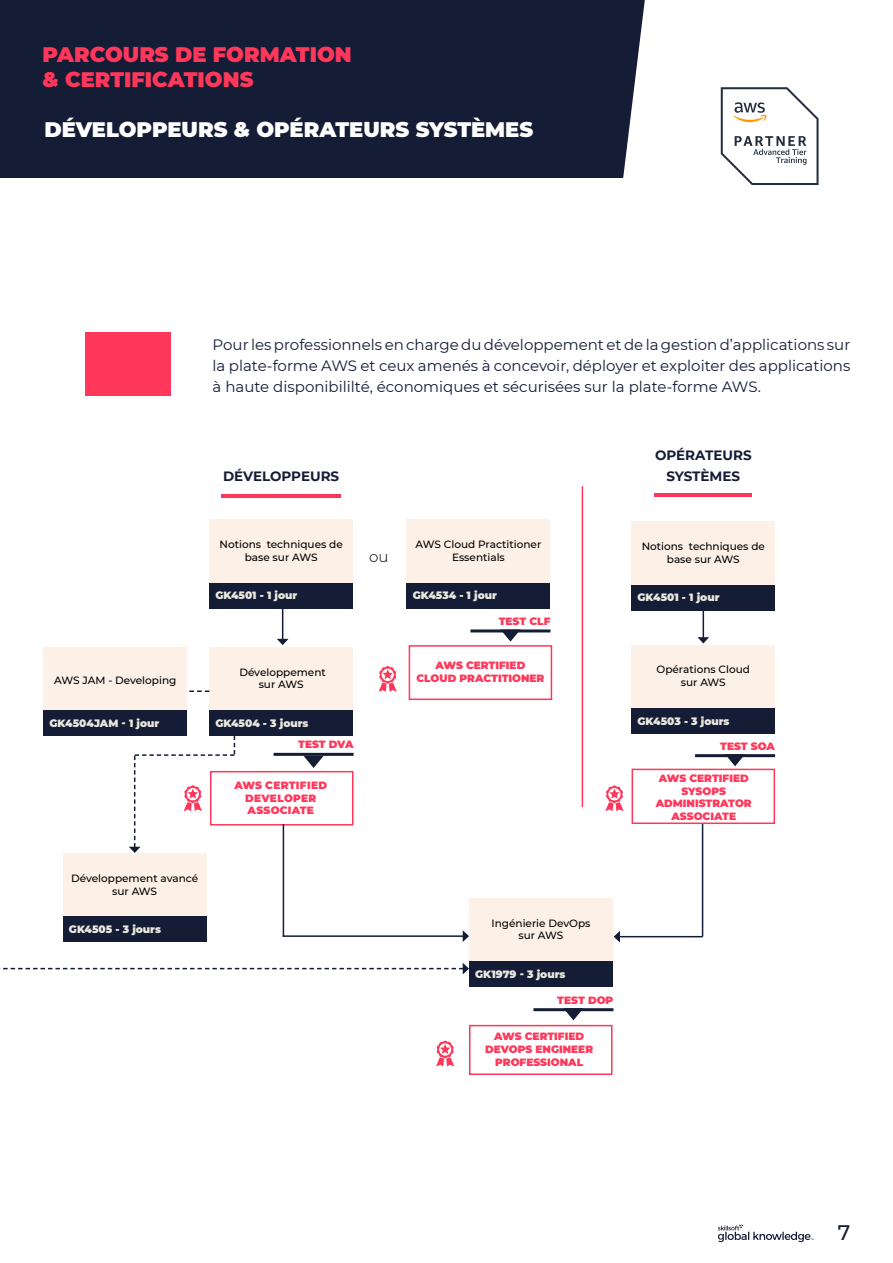
<style>
.page{position:relative;width:893px;height:1263px;background:#fff}
.page>*{position:absolute;margin:0;border:0;box-sizing:border-box;transform-origin:0 0}
.t1{font:900 21px/25.2px "Montserrat";color:#ff375a}
.t2{font:900 21px "Montserrat";color:#fff}
.t3{font:500 21px "Montserrat";color:#141c36}
.t4{font:15px/21px "Montserrat";color:#141c36;text-align:justify}
.t5{font:300 15px "Montserrat";color:#000}
.t6{font:700 13.5px/21px "Montserrat";color:#141c36;text-align:center}
.t7{font:500 10.5px/12.6px "Montserrat";color:#000;text-align:center}
.t8{font:900 10.5px/12.6px "Montserrat";color:#ff375a;text-align:center}
.t9{font:900 10.5px "Montserrat";color:#eae8de}
.t10{font:900 10.5px/12.6px "Montserrat";letter-spacing:.025em;color:#ff375a;text-align:center}
</style>
<div class="page">
<svg style="left:718px;top:1224px;width:95px;height:18px"></svg>
<div style="left:0;top:0;width:645px;height:178px;background:#141c36"></div>
<svg style="left:721px;top:87px;width:98px;height:98px"></svg>
<div style="left:632px;top:769px;width:143px;height:55px;border:2px solid #ff375a"></div>
<hr style="left:282px;top:549px;width:1px;height:90px;background:#141c36">
<svg style="left:277px;top:639px;width:11px;height:6px"></svg>
<div style="left:209px;top:519px;width:144px;height:64px;background:#fdf0e6"></div>
<div style="left:209px;top:583px;width:144px;height:25px;background:#141c36"></div>
<div style="left:210px;top:771px;width:143px;height:54px;border:2px solid #ff375a"></div>
<div style="left:209px;top:647px;width:144px;height:64px;background:#fdf0e6"></div>
<div style="left:209px;top:711px;width:144px;height:25px;background:#141c36"></div>
<div style="left:407px;top:519px;width:143px;height:64px;background:#fdf0e6"></div>
<div style="left:407px;top:583px;width:143px;height:25px;background:#141c36"></div>
<div style="left:63px;top:853px;width:143px;height:64px;background:#fdf0e6"></div>
<div style="left:63px;top:917px;width:143px;height:25px;background:#141c36"></div>
<div style="left:469px;top:898px;width:144px;height:64px;background:#fdf0e6"></div>
<div style="left:469px;top:962px;width:144px;height:25px;background:#141c36"></div>
<hr style="left:703px;top:546px;width:1px;height:92px;background:#141c36">
<svg style="left:697px;top:637px;width:12px;height:6px"></svg>
<div style="left:632px;top:521px;width:143px;height:64px;background:#fdf0e6"></div>
<div style="left:632px;top:585px;width:143px;height:25px;background:#141c36"></div>
<div style="left:632px;top:645px;width:143px;height:63px;background:#fdf0e6"></div>
<div style="left:632px;top:708px;width:143px;height:26px;background:#141c36"></div>
<hr style="left:222px;top:494px;width:119px;height:4px;background:#ff375a">
<svg style="left:189px;top:690px;width:20px;height:2px"></svg>
<hr style="left:619px;top:936px;width:84px;height:1px;background:#141c36">
<svg style="left:614px;top:931px;width:6px;height:11px"></svg>
<hr style="left:702px;top:824px;width:1px;height:113px;background:#141c36">
<hr style="left:654px;top:493px;width:98px;height:4px;background:#ff375a">
<hr style="left:582px;top:486px;width:1px;height:321px;background:#ff375a">
<div style="left:469px;top:1025px;width:143px;height:50px;border:2px solid #ff375a"></div>
<div style="left:409px;top:645px;width:143px;height:55px;border:2px solid #ff375a"></div>
<hr style="left:470px;top:629px;width:80px;height:3px;background:#141c36">
<svg style="left:500px;top:629px;width:20px;height:13px"></svg>
<svg style="left:379px;top:666px;width:18px;height:26px"></svg>
<hr style="left:274px;top:753px;width:80px;height:3px;background:#141c36">
<svg style="left:304px;top:756px;width:20px;height:12px"></svg>
<hr style="left:695px;top:754px;width:80px;height:3px;background:#141c36">
<svg style="left:725px;top:754px;width:20px;height:12px"></svg>
<svg style="left:605px;top:785px;width:18px;height:26px"></svg>
<hr style="left:283px;top:935px;width:180px;height:2px;background:#141c36">
<svg style="left:463px;top:930px;width:6px;height:12px"></svg>
<hr style="left:283px;top:824px;width:1px;height:113px;background:#141c36">
<hr style="left:533px;top:1008px;width:80px;height:3px;background:#141c36">
<svg style="left:563px;top:1008px;width:20px;height:12px"></svg>
<svg style="left:436px;top:1040px;width:18px;height:26px"></svg>
<div style="left:85px;top:332px;width:85px;height:64px;background:#ff375a"></div>
<svg style="left:0;top:963px;width:469px;height:11px"></svg>
<div style="left:44px;top:647px;width:143px;height:64px;background:#fdf0e6"></div>
<div style="left:44px;top:711px;width:143px;height:25px;background:#141c36"></div>
<svg style="left:129px;top:736px;width:106px;height:117px"></svg>
<h1 class="t1" style="left:43px;top:41px;width:311px">PARCOURS DE FORMATION &amp; CERTIFICATIONS</h1>
<h1 class="t2" style="left:44px;top:114px;width:490px">DÉVELOPPEURS &amp; OPÉRATEURS SYSTÈMES</h1>
<p class="t4" style="left:213px;top:334px;width:639px">Pour les professionnels en charge du développement et de la gestion d’applications sur la plate-forme AWS et ceux amenés à concevoir, déployer et exploiter des applications à haute disponibililté, économiques et sécurisées sur la plate-forme AWS.</p>
<p class="t7" style="left:54px;top:673px;width:124px">AWS JAM - Developing</p>
<p class="t9" style="left:50px;top:715px;width:111px">GK4504JAM - 1 jour</p>
<p class="t6" style="left:223px;top:465px;width:118px">DÉVELOPPEURS</p>
<p class="t7" style="left:220px;top:537px;width:125px">Notions techniques de base sur AWS</p>
<p class="t9" style="left:215px;top:587px;width:83px">GK4501 - 1 jour</p>
<p class="t7" style="left:239px;top:665px;width:88px">Développement sur AWS</p>
<p class="t9" style="left:215px;top:715px;width:95px">GK4504 - 3 jours</p>
<p class="t5" style="left:369px;top:547px;width:21px">ou</p>
<p class="t7" style="left:416px;top:537px;width:127px">AWS Cloud Practitioner<br>Essentials</p>
<p class="t9" style="left:413px;top:587px;width:86px">GK4534 - 1 jour</p>
<p class="t8" style="left:499px;top:614px;width:53px">TEST CLF</p>
<p class="t8" style="left:416px;top:659px;width:130px">AWS CERTIFIED<br>CLOUD PRACTITIONER</p>
<p class="t6" style="left:655px;top:444px;width:98px">OPÉRATEURS<br>SYSTÈMES</p>
<p class="t7" style="left:642px;top:540px;width:125px">Notions techniques de base sur AWS</p>
<p class="t9" style="left:638px;top:590px;width:83px">GK4501 - 1 jour</p>
<p class="t7" style="left:656px;top:663px;width:95px">Opérations Cloud sur AWS</p>
<p class="t9" style="left:638px;top:713px;width:93px">GK4503 - 3 jours</p>
<p class="t8" style="left:298px;top:737px;width:57px">TEST DVA</p>
<p class="t8" style="left:720px;top:739px;width:56px">TEST SOA</p>
<p class="t10" style="left:234px;top:778px;width:94px">AWS CERTIFIED<br>DEVELOPER<br>ASSOCIATE</p>
<p class="t8" style="left:656px;top:771px;width:98px">AWS CERTIFIED<br>SYSOPS<br>ADMINISTRATOR<br>ASSOCIATE</p>
<p class="t7" style="left:71px;top:871px;width:129px">Développement avancé sur AWS</p>
<p class="t9" style="left:69px;top:921px;width:94px">GK4505 - 3 jours</p>
<p class="t7" style="left:491px;top:916px;width:101px">Ingénierie DevOps sur AWS</p>
<p class="t9" style="left:475px;top:966px;width:92px">GK1979 - 3 jours</p>
<p class="t8" style="left:557px;top:993px;width:58px">TEST DOP</p>
<p class="t8" style="left:485px;top:1030px;width:110px">AWS CERTIFIED<br>DEVOPS ENGINEER<br>PROFESSIONAL</p>
<h1 class="t3" style="left:838px;top:1217px;width:14px">7</h1>
</div>
